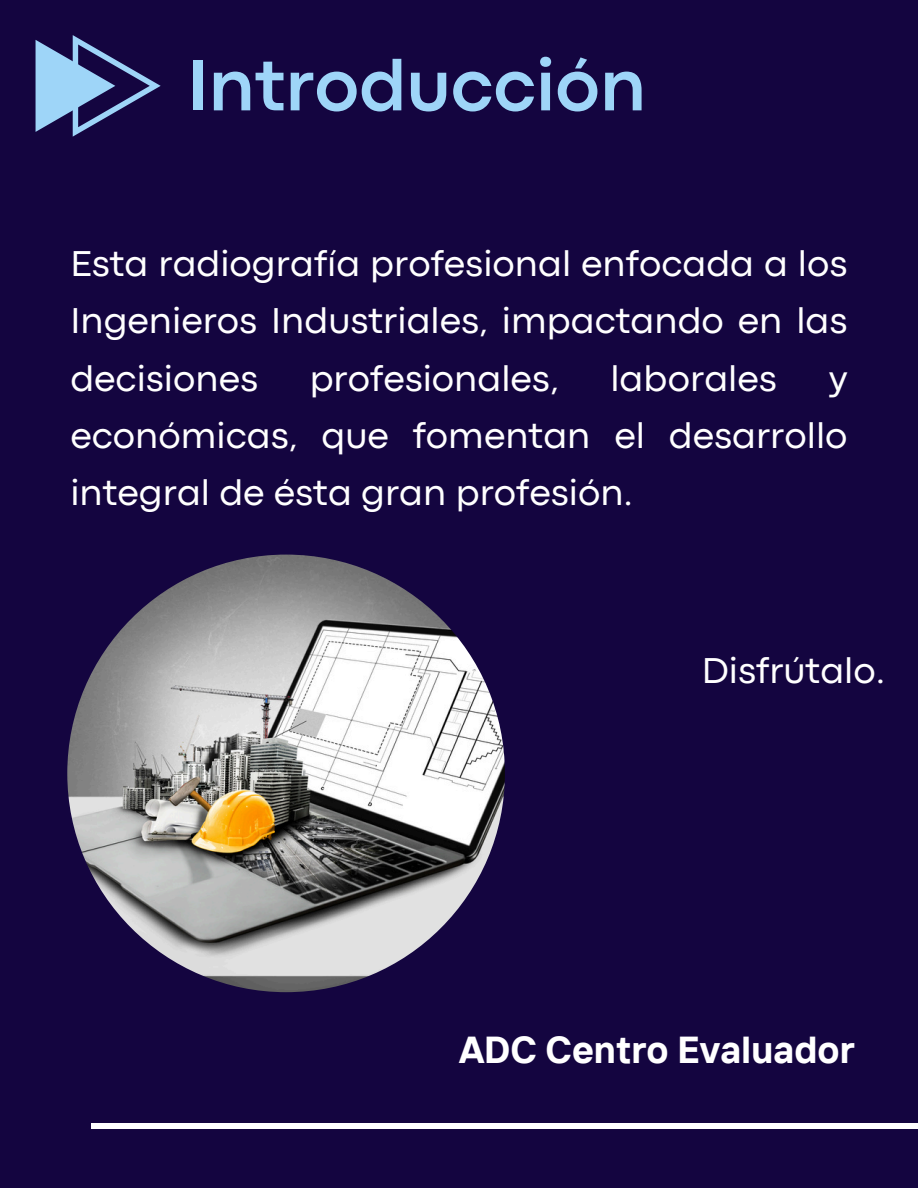
<style>
.page{position:relative;width:918px;height:1188px;background:#140540}
.page>*{position:absolute;margin:0;border:0;box-sizing:border-box;transform-origin:0 0}
.t1{font:700 75px "Codec Pro";color:#9ed5f8}
.t2{font:37.5px/57.3px "Codec Pro";color:#fff;text-align:justify}
.t3{font:700 37.5px "TT Interphases";color:#fff}
</style>
<div class="page">
<img style="left:67px;top:555px;width:438px;height:437px;border-radius:50%">
<div style="left:92px;top:1123px;width:826px;height:6px;background:#fff"></div>
<svg style="left:36px;top:35px;width:124px;height:101px"></svg>
<h1 class="t1" style="left:188px;top:59px;width:460px">Introducción</h1>
<p class="t2" style="left:70px;top:237px;width:779px">Esta radiografía profesional enfocada a los Ingenieros Industriales, impactando en las decisiones</p>
<p class="t2" style="left:310px;top:352px;width:251px">profesionales,</p>
<p class="t2" style="left:610px;top:352px;width:168px">laborales</p>
<p class="t2" style="left:70px;top:352px;width:779px;text-indent:758px">y económicas, que fomentan el desarrollo integral de ésta gran profesión.</p>
<p class="t2" style="left:702px;top:644px;width:185px">Disfrútalo.</p>
<p class="t3" style="left:459px;top:1026px;width:397px">ADC Centro Evaluador</p>
</div>
